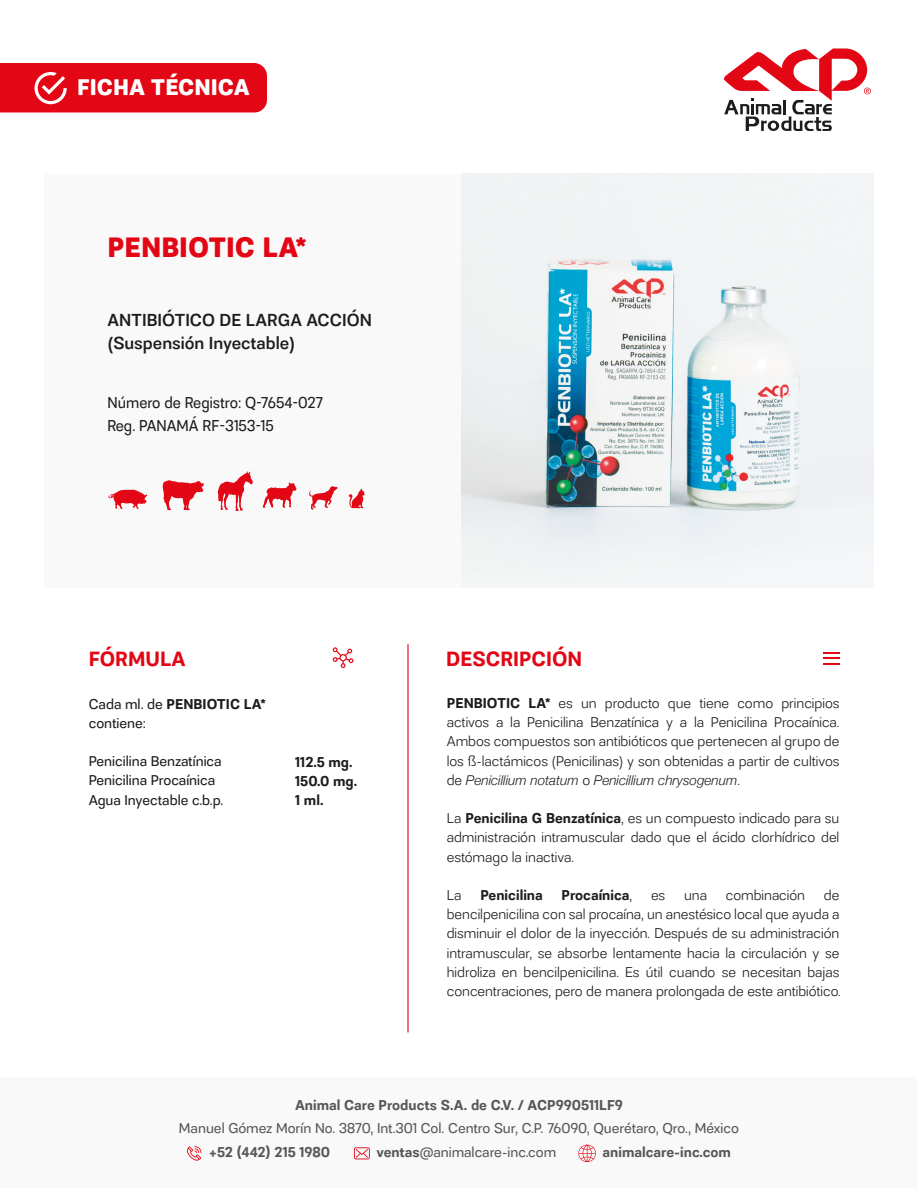
<style>
.page{position:relative;width:918px;height:1188px;background:#fff}
.page>*{position:absolute;margin:0;border:0;box-sizing:border-box;transform-origin:0 0}
.t1{font:700 26.4px "Quiroh";color:#e30614}
.t2{font:700 21.3px "Quiroh";color:#fff}
.t3{font:600 19.5px "Quiroh";color:#e30614}
.t4{font:500 16.5px/22.8px "Quiroh";color:#1d1d1b}
.t5{font:15px/22.5px "Quiroh";color:#1d1d1b;scale:.95 1}
.t6{font:300 13.5px/19.2px "Quiroh";color:#1d1d1b;text-align:justify}
.t7{font:13.5px "Quiroh";color:#575756}
.t8{font:13.5px/19.2px "Quiroh";color:#1d1d1b}
.t9{font:600 13.5px "Quiroh";color:#575756}
.t10{font:italic 300 13.5px "Helvetica Neue";color:#1d1d1b}
.t11{font:600 13.5px/19.2px "Quiroh";color:#1d1d1b}
.s1{font-weight:600}
.s2{font-family:"Quiroh";font-style:normal}
.s3{font-weight:300}
</style>
<div class="page">
<svg style="left:724px;top:48px;width:147px;height:83px"></svg>
<div style="left:0;top:63px;width:267px;height:49px;background:#e30614"></div>
<div style="left:0;top:1077px;width:918px;height:110px;background:#f9f9fa"></div>
<svg style="left:187px;top:1146px;width:14px;height:15px"></svg>
<svg style="left:354px;top:1147px;width:16px;height:12px"></svg>
<svg style="left:578px;top:1145px;width:18px;height:17px"></svg>
<div style="left:44px;top:174px;width:417px;height:413px;background:#f9f9fa"></div>
<svg style="left:333px;top:647px;width:20px;height:21px"></svg>
<hr style="left:407px;top:644px;width:2px;height:388px;background:#e30614">
<svg style="left:824px;top:652px;width:16px;height:12px"></svg>
<img style="left:462px;top:174px;width:412px;height:413px">
<svg style="left:263px;top:483px;width:34px;height:25px"></svg>
<svg style="left:108px;top:490px;width:39px;height:19px"></svg>
<svg style="left:218px;top:471px;width:35px;height:40px"></svg>
<svg style="left:163px;top:480px;width:41px;height:30px"></svg>
<svg style="left:309px;top:486px;width:28px;height:24px"></svg>
<svg style="left:349px;top:489px;width:16px;height:19px"></svg>
<h2 class="t2" style="left:77px;top:73px;width:174px">FICHA TÉCNICA</h2>
<h1 class="t1" style="left:107px;top:229px;width:201px">PENBIOTIC LA*</h1>
<p class="t4" style="left:107px;top:309px;width:266px">ANTIBIÓTICO DE LARGA ACCIÓN (Suspensión Inyectable)</p>
<p class="t5" style="left:107px;top:392px;width:229px">Número de Registro: Q-7654-027<br>Reg. PANAMÁ RF-3153-15</p>
<h3 class="t3" style="left:89px;top:645px;width:99px">FÓRMULA</h3>
<p class="t8" style="left:89px;top:694px;width:179px">Cada ml. de <span class="s1">PENBIOTIC LA* </span>contiene:</p>
<p class="t8" style="left:89px;top:752px;width:136px">Penicilina Benzatínica<br>Penicilina Procaínica<br>Agua Inyectable c.b.p.</p>
<p class="t11" style="left:295px;top:753px;width:63px">112.5 mg.<br>150.0 mg.<br>1 ml.</p>
<h3 class="t3" style="left:446px;top:646px;width:138px">DESCRIPCIÓN</h3>
<p class="t6" style="left:447px;top:693px;width:394px"><span class="s1">PENBIOTIC LA*</span> es un producto que tiene como principios activos a la Penicilina Benzatínica y a la Penicilina Procaínica.<br>Ambos compuestos son antibióticos que pertenecen al grupo de los ß-lactámicos (Penicilinas) y son obtenidas a partir de cultivos</p>
<p class="t10" style="left:447px;top:769px;width:295px"><span class="s2">de</span> Penicillium notatum <span class="s2">o</span> Penicillium chrysogenum<span class="s2">.</span></p>
<p class="t6" style="left:447px;top:809px;width:394px">La <span class="s1">Penicilina G Benzatínica</span>, es un compuesto indicado para su administración intramuscular dado que el ácido clorhídrico del estómago la inactiva.</p>
<p class="t6" style="left:447px;top:885px;width:16px">La</p>
<p class="t11" style="left:480px;top:886px;width:64px">Penicilina</p>
<p class="t11" style="left:562px;top:886px;width:72px">Procaínica<span class="s3">,</span></p>
<p class="t6" style="left:651px;top:885px;width:16px">es</p>
<p class="t6" style="left:684px;top:885px;width:24px">una</p>
<p class="t6" style="left:726px;top:885px;width:81px">combinación</p>
<p class="t6" style="left:447px;top:885px;width:395px;text-indent:377px">de bencilpenicilina con sal procaína, un anestésico local que ayuda a disminuir el dolor de la inyección. Después de su administración intramuscular, se absorbe lentamente hacia la circulación y se hidroliza en bencilpenicilina. Es útil cuando se necesitan bajas concentraciones, pero de manera prolongada de este antibiótico.</p>
<p class="t9" style="left:295px;top:1096px;width:329px">Animal Care Products S.A. de C.V. / ACP990511LF9</p>
<p class="t7" style="left:179px;top:1119px;width:562px">Manuel Gómez Morín No. 3870, Int.301 Col. Centro Sur, C.P. 76090, Querétaro, Qro., México</p>
<p class="t9" style="left:209px;top:1142px;width:122px">+52 (442) 215 1980</p>
<p class="t7" style="left:377px;top:1143px;width:181px"><span class="s1">ventas</span>@animalcare-inc.com</p>
<p class="t9" style="left:603px;top:1142px;width:130px">animalcare-inc.com</p>
</div>
